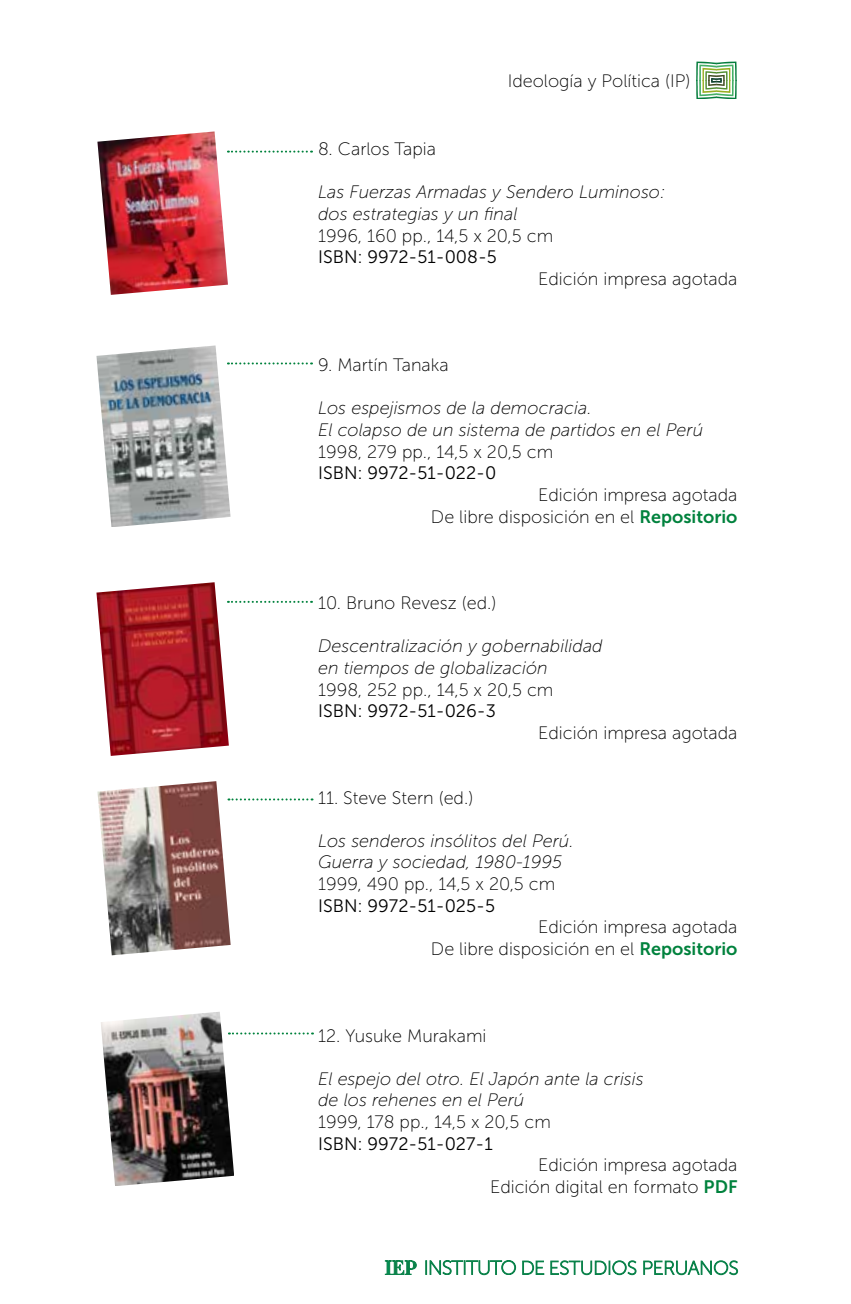
<style>
.page{position:relative;width:851px;height:1304px;background:#fff}
.page>*{position:absolute;margin:0;border:0;box-sizing:border-box;transform-origin:0 0}
.t1{font:18px/22px "Museo Sans 100";color:#000;text-align:right}
.t2{font:italic 18px/21.6px "Museo Sans 100";color:#000}
.t3{font:18px "Museo Sans 300";color:#000}
.s1{font-family:"Museo Sans 700";color:#00823d}
</style>
<div class="page">
<svg style="left:385px;top:1261px;width:31px;height:14px"></svg>
<svg style="left:425px;top:1260px;width:90px;height:15px"></svg>
<svg style="left:522px;top:1261px;width:22px;height:14px"></svg>
<svg style="left:550px;top:1261px;width:86px;height:14px"></svg>
<svg style="left:643px;top:1261px;width:94px;height:14px"></svg>
<svg style="left:696px;top:62px;width:40px;height:37px"></svg>
<img style="left:101px;top:1012px;width:133px;height:174px">
<img style="left:97px;top:781px;width:133px;height:174px">
<svg style="left:228px;top:798px;width:84px;height:2px"></svg>
<svg style="left:229px;top:1032px;width:84px;height:2px"></svg>
<svg style="left:228px;top:151px;width:84px;height:2px"></svg>
<img style="left:97px;top:131px;width:131px;height:164px">
<img style="left:96px;top:582px;width:133px;height:174px">
<img style="left:96px;top:345px;width:134px;height:182px">
<svg style="left:228px;top:362px;width:84px;height:2px"></svg>
<svg style="left:228px;top:601px;width:84px;height:2px"></svg>
<p class="t1" style="left:507px;top:70px;width:184px">Ideología y Política (IP)</p>
<p class="t1" style="left:318px;top:138px;width:119px">8. Carlos Tapia</p>
<p class="t2" style="left:318px;top:182px;width:349px">Las Fuerzas Armadas y Sendero Luminoso: dos estrategias y un final</p>
<p class="t1" style="left:318px;top:225px;width:236px">1996, 160 pp., 14,5 x 20,5 cm</p>
<p class="t3" style="left:318px;top:247px;width:180px">ISBN: 9972-51-008-5</p>
<p class="t1" style="left:538px;top:268px;width:201px">Edición impresa agotada</p>
<p class="t1" style="left:318px;top:354px;width:132px">9. Martín Tanaka</p>
<p class="t2" style="left:318px;top:398px;width:386px">Los espejismos de la democracia.<br>El colapso de un sistema de partidos en el Perú</p>
<p class="t1" style="left:318px;top:441px;width:236px">1998, 279 pp., 14,5 x 20,5 cm</p>
<p class="t3" style="left:318px;top:463px;width:180px">ISBN: 9972-51-022-0</p>
<p class="t1" style="left:431px;top:484px;width:308px">Edición impresa agotada<br>De libre disposición en el <span class="s1">Repositorio</span></p>
<p class="t1" style="left:318px;top:592px;width:180px">10. Bruno Revesz (ed.)</p>
<p class="t2" style="left:318px;top:636px;width:286px">Descentralización y gobernabilidad en tiempos de globalización</p>
<p class="t1" style="left:318px;top:679px;width:237px">1998, 252 pp., 14,5 x 20,5 cm</p>
<p class="t3" style="left:318px;top:701px;width:179px">ISBN: 9972-51-026-3</p>
<p class="t1" style="left:538px;top:722px;width:201px">Edición impresa agotada</p>
<p class="t1" style="left:318px;top:787px;width:157px">11. Steve Stern (ed.)</p>
<p class="t2" style="left:318px;top:830px;width:257px">Los senderos insólitos del Perú.<br>Guerra y sociedad, 1980-1995</p>
<p class="t1" style="left:318px;top:873px;width:239px">1999, 490 pp., 14,5 x 20,5 cm</p>
<p class="t3" style="left:318px;top:896px;width:178px">ISBN: 9972-51-025-5</p>
<p class="t1" style="left:431px;top:916px;width:308px">Edición impresa agotada<br>De libre disposición en el <span class="s1">Repositorio</span></p>
<p class="t1" style="left:318px;top:1025px;width:170px">12. Yusuke Murakami</p>
<p class="t2" style="left:318px;top:1068px;width:327px">El espejo del otro. El Japón ante la crisis de los rehenes en el Perú</p>
<p class="t1" style="left:318px;top:1111px;width:234px">1999, 178 pp., 14,5 x 20,5 cm</p>
<p class="t3" style="left:318px;top:1134px;width:176px">ISBN: 9972-51-027-1</p>
<p class="t1" style="left:490px;top:1154px;width:249px">Edición impresa agotada<br>Edición digital en formato <span class="s1">PDF</span></p>
</div>
